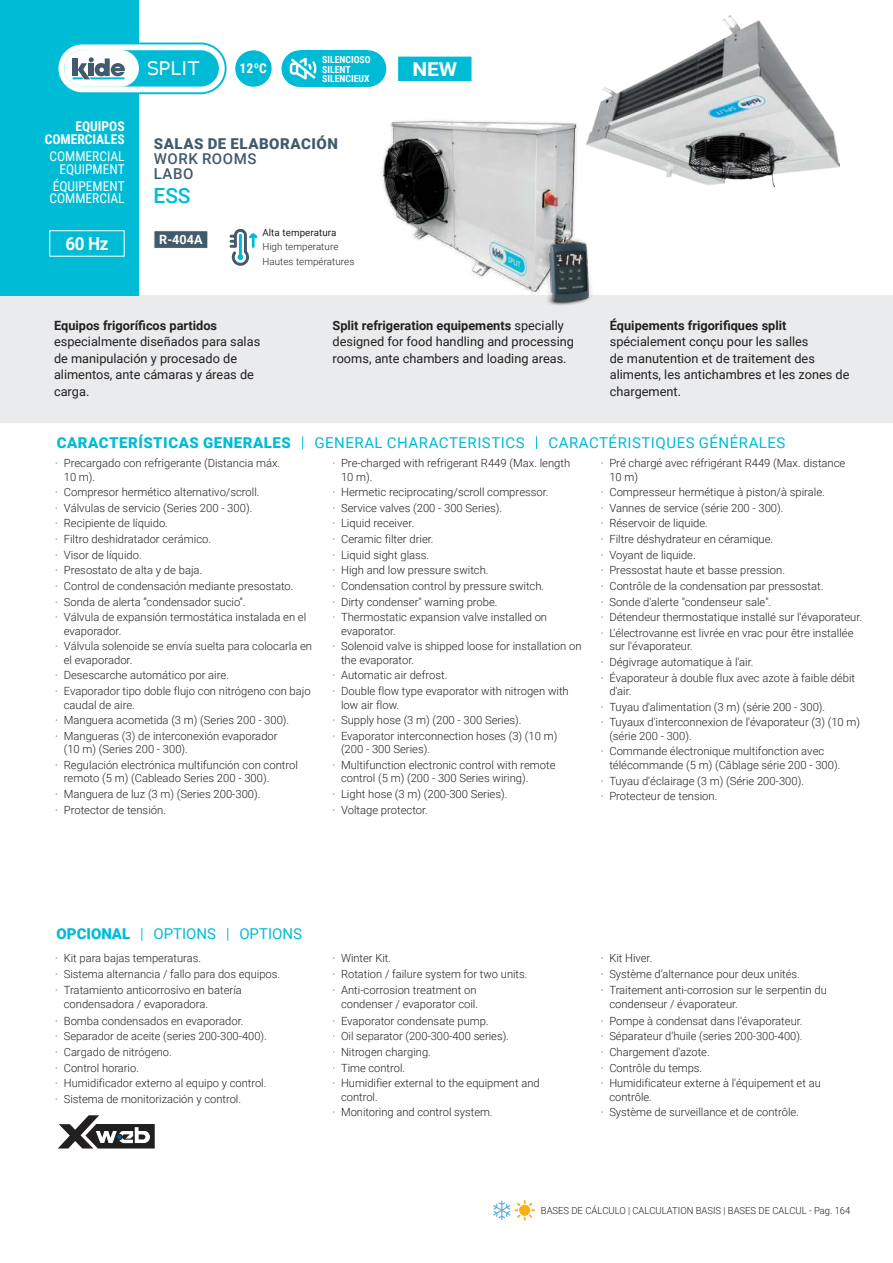
<style>
.page{position:relative;width:893px;height:1263px;background:#fff}
.page>*{position:absolute;margin:0;border:0;box-sizing:border-box;transform-origin:0 0}
.t1{font:500 21px "Roboto";color:#00bbd6}
.t2{font:19.2px "Atami";letter-spacing:.01em;color:#fff}
.t3{font:700 19.05px "Roboto";color:#fff;scale:1.1 1}
.t4{font:700 18px "Roboto";color:#fff;scale:.95 1}
.t5{font:15px "Roboto";letter-spacing:.035em;color:#00bbd6}
.t6{font:900 15px "Roboto";letter-spacing:.035em;color:#00bbd6}
.t7{font:900 15px "Roboto";letter-spacing:.035em;color:#415a6c}
.t8{font:15px "Roboto";color:#00bbd6}
.t9{font:500 15px/15px "Roboto";letter-spacing:.035em;color:#415a6c}
.t10{font:900 15px "Roboto";color:#00bbd6}
.t11{font:13.5px/12.8px "Roboto Condensed";color:#fff;text-align:right}
.t12{font:700 13.5px/12.8px "Roboto Condensed";color:#fff;text-align:right}
.t13{font:12.75px/16.5px "Roboto";color:#221f1f}
.t14{font:700 12.75px "Roboto";color:#221f1f}
.t15{font:700 12.75px "Roboto";color:#fff}
.t16{font:300 11.25px/15.6px "Roboto";color:#221f1f}
.t17{font:300 9.75px/14.7px "Roboto";color:#221f1f}
.t18{font:700 9.75px/9.3px "Roboto Condensed";color:#fff}
.t19{font:9.75px "Roboto";letter-spacing:.01em;color:#221f1f}
.s1{font-weight:700}
</style>
<div class="page">
<svg style="left:302px;top:436px;width:1px;height:13px"></svg>
<svg style="left:536px;top:436px;width:1px;height:13px"></svg>
<svg style="left:141px;top:928px;width:1px;height:13px"></svg>
<svg style="left:227px;top:928px;width:1px;height:13px"></svg>
<svg style="left:493px;top:1200px;width:42px;height:20px"></svg>
<div style="left:0;top:296px;width:893px;height:127px;background:#eaebec"></div>
<div style="left:0;top:0;width:138px;height:295px;background:#00bbd6"></div>
<div style="left:57px;top:43px;width:170px;height:51px;border:8px solid #00bbd6;border-radius:22px"></div>
<div style="left:61px;top:47px;width:161px;height:42px;background:#00bbd6;border-radius:21px"></div>
<div style="left:58px;top:44px;width:167px;height:48px;border:6px solid #fff;border-radius:21px"></div>
<div style="left:64px;top:50px;width:75px;height:37px;background:#fff;border-radius:18px"></div>
<svg style="left:73px;top:57px;width:52px;height:22px"></svg>
<svg style="left:58px;top:1115px;width:97px;height:33px"></svg>
<div style="left:235px;top:50px;width:37px;height:37px;background:#00bbd6;border-radius:50%"></div>
<div style="left:281px;top:50px;width:37px;height:37px;background:#00bbd6;border-radius:50%"></div>
<div style="left:350px;top:50px;width:36px;height:37px;background:#00bbd6;border-radius:50%"></div>
<div style="left:301px;top:50px;width:67px;height:37px;background:#00bbd6"></div>
<svg style="left:290px;top:57px;width:26px;height:23px"></svg>
<svg style="left:230px;top:229px;width:27px;height:37px"></svg>
<div style="left:49px;top:230px;width:76px;height:27px;background:#00bbd6;border:1px solid #fff"></div>
<div style="left:154px;top:230px;width:54px;height:19px;background:#415a6c;border:1px solid #fff"></div>
<div style="left:397px;top:56px;width:75px;height:26px;background:#00bbd6;border:1px solid #fff"></div>
<img style="left:382px;top:120px;width:205px;height:175px">
<img style="left:539px;top:236px;width:60px;height:69px">
<img style="left:587px;top:16px;width:252px;height:171px">
<p class="t12" style="left:45px;top:121px;width:81px">EQUIPOS<br>COMERCIALES</p>
<p class="t11" style="left:49px;top:151px;width:77px">COMMERCIAL<br>EQUIPMENT</p>
<p class="t11" style="left:49px;top:180px;width:77px;text-align:left">ÉQUIPEMENT<br>COMMERCIAL</p>
<h2 class="t2" style="left:147px;top:61px;width:55px">SPLIT</h2>
<p class="t12" style="left:240px;top:63px;width:29px">12 ºC</p>
<p class="t18" style="left:322px;top:56px;width:50px">SILENCIOSO<br>SILENT<br>SILENCIEUX</p>
<h3 class="t7" style="left:154px;top:135px;width:186px">SALAS DE ELABORACIÓN</h3>
<h3 class="t9" style="left:154px;top:151px;width:104px">WORK ROOMS<br>LABO</h3>
<h1 class="t1" style="left:154px;top:184px;width:39px">ESS</h1>
<h3 class="t4" style="left:66px;top:233px;width:47px">60 Hz</h3>
<p class="t15" style="left:159px;top:232px;width:45px">R-404A</p>
<p class="t19" style="left:262px;top:228px;width:76px">Alta temperatura</p>
<p class="t17" style="left:262px;top:240px;width:94px">High temperature<br>Hautes températures</p>
<h3 class="t3" style="left:412px;top:58px;width:42px">NEW</h3>
<p class="t14" style="left:54px;top:316px;width:165px">Equipos frigoríficos partidos</p>
<p class="t13" style="left:54px;top:335px;width:208px">especialmente diseñados para salas de manipulación y procesado de alimentos, ante cámaras y áreas de carga.</p>
<p class="t13" style="left:333px;top:318px;width:243px"><span class="s1">Split refrigeration equipements</span> specially designed for food handling and processing rooms, ante chambers and loading areas.</p>
<p class="t14" style="left:610px;top:316px;width:178px">Équipements frigorifiques split</p>
<p class="t13" style="left:610px;top:335px;width:241px">spécialement conçu pour les salles<br>de manutention et de traitement des aliments, les antichambres et les zones de chargement.</p>
<h3 class="t6" style="left:57px;top:434px;width:235px">CARACTERÍSTICAS GENERALES</h3>
<h3 class="t5" style="left:315px;top:436px;width:212px">GENERAL CHARACTERISTICS</h3>
<h3 class="t5" style="left:548px;top:436px;width:239px">CARACTÉRISTIQUES GÉNÉRALES</h3>
<p class="t16" style="left:64px;top:457px;width:218px;line-height:13.5px;text-indent:-9px">· Precargado con refrigerante (Distancia máx.<br>10 m).</p>
<p class="t16" style="left:55px;top:485px;width:252px">· Compresor hermético alternativo/scroll.<br>· Válvulas de servicio (Series 200 - 300).<br>· Recipiente de líquido.<br>· Filtro deshidratador cerámico.<br>· Visor de líquido.<br>· Presostato de alta y de baja.<br>· Control de condensación mediante presostato.<br>· Sonda de alerta “condensador sucio”.<br>· Válvula de expansión termostática instalada en el</p>
<p class="t16" style="left:55px;top:624px;width:258px;text-indent:9px">evaporador.<br>· Válvula solenoide se envía suelta para colocarla en</p>
<p class="t16" style="left:55px;top:653px;width:257px;text-indent:9px">el evaporador.<br>· Desescarche automático por aire.<br>· Evaporador tipo doble flujo con nitrógeno con bajo</p>
<p class="t16" style="left:55px;top:698px;width:236px;text-indent:9px">caudal de aire.<br>· Manguera acometida (3 m) (Series 200 - 300). · Mangueras (3) de interconexión evaporador</p>
<p class="t16" style="left:55px;top:742px;width:244px;text-indent:9px">(10 m) (Series 200 - 300).<br>· Regulación electrónica multifunción con control</p>
<p class="t16" style="left:55px;top:771px;width:216px;text-indent:9px">remoto (5 m) (Cableado Series 200 - 300). · Manguera de luz (3 m) (Series 200-300).<br>· Protector de tensión.</p>
<p class="t16" style="left:341px;top:457px;width:231px;line-height:13.5px;text-indent:-9px">· Pre-charged with refrigerant R449 (Max. length<br>10 m).</p>
<p class="t16" style="left:333px;top:485px;width:218px">· Hermetic reciprocating/scroll compressor. · Service valves (200 - 300 Series).<br>· Liquid receiver.<br>· Ceramic filter drier.<br>· Liquid sight glass.<br>· High and low pressure switch.<br>· Condensation control by pressure switch. · Dirty condenser" warning probe.<br>· Thermostatic expansion valve installed on</p>
<p class="t16" style="left:333px;top:624px;width:251px;text-indent:9px">evaporator.<br>· Solenoid valve is shipped loose for installation on</p>
<p class="t16" style="left:333px;top:653px;width:238px;text-indent:9px">the evaporator.<br>· Automatic air defrost.<br>· Double flow type evaporator with nitrogen with</p>
<p class="t16" style="left:333px;top:698px;width:226px;text-indent:9px">low air flow.<br>· Supply hose (3 m) (200 - 300 Series).<br>· Evaporator interconnection hoses (3) (10 m)</p>
<p class="t16" style="left:333px;top:742px;width:225px;text-indent:9px">(200 - 300 Series).<br>· Multifunction electronic control with remote</p>
<p class="t16" style="left:333px;top:771px;width:198px;text-indent:9px">control (5 m) (200 - 300 Series wiring). · Light hose (3 m) (200-300 Series).<br>· Voltage protector.</p>
<p class="t16" style="left:609px;top:457px;width:238px;line-height:13.5px;text-indent:-9px">· Pré chargé avec réfrigérant R449 (Max. distance<br>10 m)</p>
<p class="t16" style="left:601px;top:485px;width:263px">· Compresseur hermétique à piston/à spirale.<br>· Vannes de service (série 200 - 300).<br>· Réservoir de liquide.<br>· Filtre déshydrateur en céramique.<br>· Voyant de liquide.<br>· Pressostat haute et basse pression.<br>· Contrôle de la condensation par pressostat.<br>· Sonde d'alerte "condenseur sale".<br>· Détendeur thermostatique installé sur l'évaporateur. · L'électrovanne est livrée en vrac pour être installée</p>
<p class="t16" style="left:601px;top:639px;width:256px;text-indent:9px">sur l'évaporateur.<br>· Dégivrage automatique à l'air.<br>· Évaporateur à double flux avec azote à faible débit</p>
<p class="t16" style="left:601px;top:684px;width:261px;text-indent:9px">d'air.<br>· Tuyau d'alimentation (3 m) (série 200 - 300).<br>· Tuyaux d'interconnexion de l'évaporateur (3) (10 m)</p>
<p class="t16" style="left:601px;top:729px;width:225px;text-indent:9px">(série 200 - 300).<br>· Commande électronique multifonction avec</p>
<p class="t16" style="left:601px;top:758px;width:241px;text-indent:9px">télécommande (5 m) (Câblage série 200 - 300). · Tuyau d'éclairage (3 m) (Série 200-300).<br>· Protecteur de tension.</p>
<h3 class="t10" style="left:57px;top:925px;width:75px">OPCIONAL</h3>
<h3 class="t8" style="left:153px;top:928px;width:64px">OPTIONS</h3>
<h3 class="t8" style="left:239px;top:928px;width:64px">OPTIONS</h3>
<p class="t16" style="left:55px;top:951px;width:226px;line-height:16px">· Kit para bajas temperaturas.<br>· Sistema alternancia / fallo para dos equipos. · Tratamiento anticorrosivo en batería</p>
<p class="t16" style="left:55px;top:997px;width:213px;text-indent:9px">condensadora / evaporadora.<br>· Bomba condensados en evaporador.<br>· Separador de aceite (series 200-300-400). · Cargado de nitrógeno.<br>· Control horario.<br>· Humidificador externo al equipo y control. · Sistema de monitorización y control.</p>
<p class="t16" style="left:333px;top:951px;width:196px;line-height:16px">· Winter Kit.<br>· Rotation / failure system for two units. · Anti-corrosion treatment on</p>
<p class="t16" style="left:333px;top:997px;width:209px;text-indent:9px">condenser / evaporator coil.<br>· Evaporator condensate pump.<br>· Oil separator (200-300-400 series).<br>· Nitrogen charging.<br>· Time control.<br>· Humidifier external to the equipment and</p>
<p class="t16" style="left:333px;top:1090px;width:162px;text-indent:9px">control.<br>· Monitoring and control system.</p>
<p class="t16" style="left:601px;top:951px;width:227px;line-height:16px">· Kit Hiver.<br>· Système d’alternance pour deux unités.<br>· Traitement anti-corrosion sur le serpentin du</p>
<p class="t16" style="left:601px;top:997px;width:221px;text-indent:9px">condenseur / évaporateur.<br>· Pompe à condensat dans l'évaporateur.<br>· Séparateur d’huile (series 200-300-400).<br>· Chargement d'azote.<br>· Contrôle du temps.<br>· Humidificateur externe à l'équipement et au</p>
<p class="t16" style="left:601px;top:1090px;width:200px;text-indent:9px">contrôle.<br>· Système de surveillance et de contrôle.</p>
<p class="t17" style="left:541px;top:1203px;width:311px">BASES DE CÁLCULO | CALCULATION BASIS | BASES DE CALCUL - Pag. 164</p>
</div>
